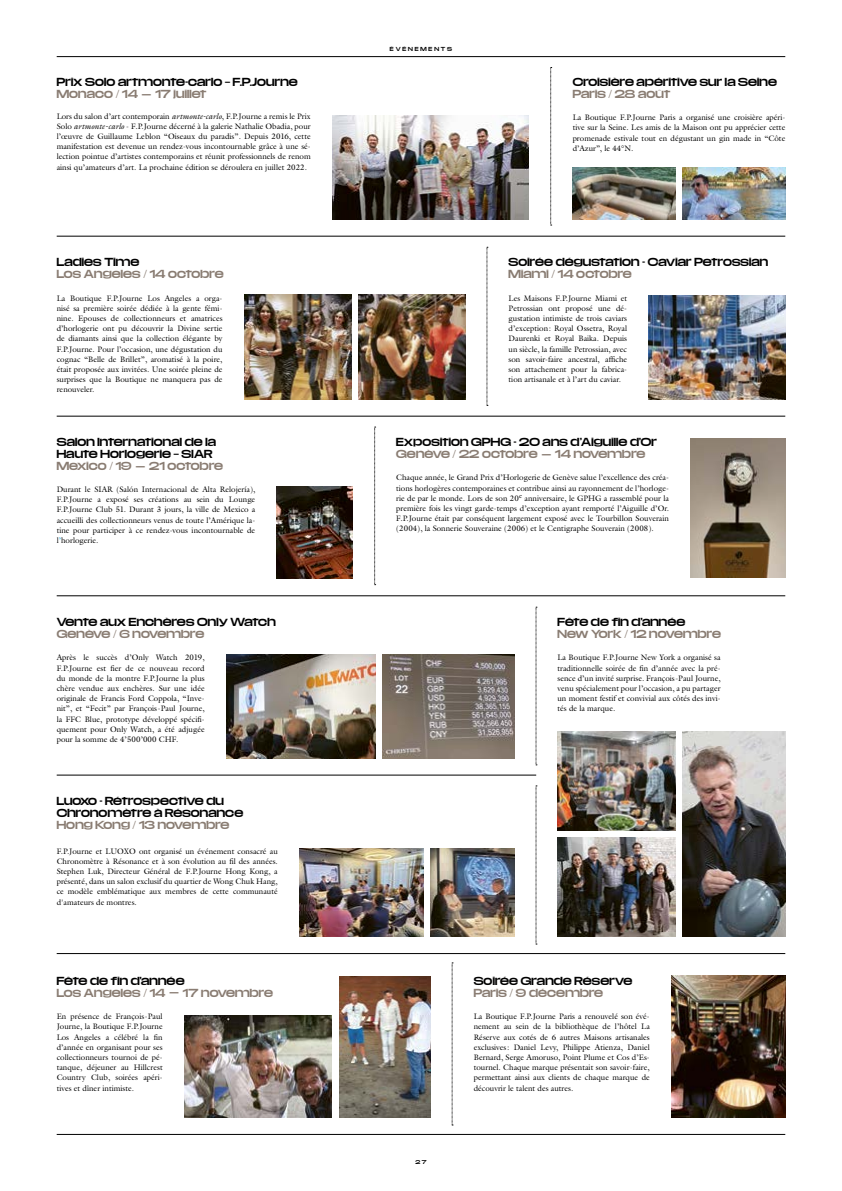
<style>
.page{position:relative;width:842px;height:1191px;background:#fff}
.page>*{position:absolute;margin:0;border:0;box-sizing:border-box;transform-origin:0 0}
.t1{font:10px/12px "Media Sans Extended";letter-spacing:.02em;color:#000}
.t2{font:10px/12px "Media Sans Extended";letter-spacing:.02em;color:#897c72}
.t3{font:8px/10.2px "Galliard";color:#000;text-align:justify}
.t4{font:5px "Media Sans Extended";letter-spacing:.38em;color:#000}
.t5{font:4.8px "Media Sans Extended";color:#000}
.s1{font-family:"Helvetica Neue";font-weight:500}
.s2{color:#897c72}
.s3{font-family:"Helvetica Neue";font-weight:500;font-size:12px;color:#897c72}
.s4{font-style:italic}
.s5{color:#009fdc}
.s6{color:#000}
.s7{font-family:"Helvetica Neue";font-weight:500;font-size:12px}
</style>
<div class="page">
<hr style="left:57px;top:56px;width:728px;height:1px;background:#000">
<hr style="left:57px;top:236px;width:728px;height:1px;background:#000">
<hr style="left:57px;top:416px;width:728px;height:1px;background:#000">
<hr style="left:57px;top:595px;width:728px;height:1px;background:#000">
<hr style="left:57px;top:775px;width:479px;height:1px;background:#000">
<hr style="left:57px;top:953px;width:728px;height:1px;background:#000">
<hr style="left:57px;top:1134px;width:728px;height:1px;background:#000">
<svg style="left:550px;top:67px;width:2px;height:159px"></svg>
<svg style="left:487px;top:247px;width:1px;height:159px"></svg>
<svg style="left:536px;top:607px;width:1px;height:158px"></svg>
<svg style="left:536px;top:785px;width:1px;height:159px"></svg>
<svg style="left:374px;top:427px;width:2px;height:158px"></svg>
<img style="left:558px;top:731px;width:117px;height:99px">
<img style="left:558px;top:837px;width:117px;height:100px">
<img style="left:682px;top:731px;width:103px;height:206px">
<img style="left:671px;top:975px;width:114px;height:142px">
<img style="left:339px;top:976px;width:91px;height:141px">
<img style="left:299px;top:848px;width:124px;height:89px">
<img style="left:430px;top:848px;width:84px;height:89px">
<img style="left:277px;top:486px;width:76px;height:93px">
<img style="left:691px;top:439px;width:94px;height:138px">
<img style="left:226px;top:654px;width:150px;height:104px">
<img style="left:383px;top:654px;width:131px;height:104px">
<img style="left:649px;top:295px;width:136px;height:104px">
<img style="left:573px;top:168px;width:102px;height:52px">
<img style="left:682px;top:168px;width:103px;height:52px">
<img style="left:245px;top:295px;width:106px;height:104px">
<img style="left:358px;top:295px;width:107px;height:104px">
<img style="left:333px;top:115px;width:196px;height:105px">
<svg style="left:452px;top:962px;width:1px;height:163px"></svg>
<img style="left:184px;top:1015px;width:148px;height:102px">
<p class="t1" style="left:57px;top:76px;width:243px">Prix Solo artmonte-carlo <span class="s1">–</span> F.P.Journe<br><span class="s2">Monaco / 14</span> <span class="s3">—</span> <span class="s2">17 juillet</span></p>
<p class="t3" style="left:57px;top:111px;width:256px">Lors du salon d’art contemporain <span class="s4">artmonte-carlo</span>, F.P.Journe a remis le Prix Solo <span class="s4">artmonte-carlo</span> - F.P.Journe décerné à la galerie Nathalie Obadia, pour l’œuvre de Guillaume Leblon “Oiseaux du paradis”. Depuis 2016, cette manifestation est devenue un rendez-vous incontournable grâce à une sé&shy;lection pointue d’artistes contemporains et réunit professionnels de renom ainsi qu’amateurs d’art. La prochaine édition se déroulera en juillet 2022.</p>
<p class="t1" style="left:57px;top:256px;width:84px">Ladies Time</p>
<p class="t2" style="left:57px;top:268px;width:168px">Los Angeles / 14 octobre</p>
<p class="t3" style="left:57px;top:292px;width:167px">La Boutique F.P.Journe Los Angeles a orga&shy;nisé sa première soirée dédiée à la gente fémi&shy;nine. Epouses de collectionneurs et amatrices d’horlogerie ont pu découvrir la Divine sertie de diamants ainsi que la collection élégante by F.P.Journe. Pour l’occasion, une dégustation du cognac “Belle de Brillet”, aromatisé à la poire, était proposée aux invitées. Une soirée pleine de surprises que la Boutique ne manquera pas de renouveler.</p>
<p class="t1" style="left:57px;top:435px;width:168px">Salon International de la<br>Haute Horlogerie <span class="s1">–</span> SIAR<br><span class="s2">Mexico / 19</span> <span class="s3">—</span> <span class="s2">21 octobre</span></p>
<p class="t3" style="left:57px;top:484px;width:200px">Durant le SIAR (Salón Internacional de Alta Relojería), F.P.Journe a exposé ses créations au sein du Lounge F.P.Journe Club 51. Durant 3 jours, la ville de Mexico a accueilli des collectionneurs venus de toute l’Amérique la&shy;tine pour participer à ce rendez-vous incontournable de l<span class="s5">’</span>horlogerie.</p>
<p class="t1" style="left:57px;top:615px;width:220px">Vente aux Enchères Only Watch</p>
<p class="t2" style="left:57px;top:627px;width:149px">Genève / 6 novembre</p>
<p class="t3" style="left:57px;top:652px;width:149px">Après le succès d’Only Watch 2019, F.P.Journe est fier de ce nouveau record du monde de la montre F.P.Journe la plus chère vendue aux enchères. Sur une idée originale de Francis Ford Coppola, “Inve&shy;nit”, et “Fecit” par François-Paul Journe, la FFC Blue, prototype développé spécifi&shy;quement pour Only Watch, a été adjugée pour la somme de 4’500’000 CHF.</p>
<p class="t1" style="left:57px;top:794px;width:188px">Luoxo - Rétrospective du<br>Chronomètre à Résonance</p>
<p class="t2" style="left:57px;top:818px;width:174px">Hong Kong / 13 novembre</p>
<p class="t3" style="left:57px;top:845px;width:223px">F.P.Journe et LUOXO ont organisé un événement consacré au Chronomètre à Résonance et à son évolution au fil des années.<br>Stephen Luk, Directeur Général de F.P.Journe Hong Kong, a présenté, dans un salon exclusif du quartier de Wong Chuk Hang, ce modèle emblématique aux membres de cette communauté d'amateurs de montres.</p>
<p class="t2" style="left:57px;top:974px;width:218px"><span class="s6">Fête de fin d’année<br></span>Los Angeles / 14 <span class="s7">—</span> 17 novembre</p>
<p class="t3" style="left:57px;top:1011px;width:108px">En présence de François-Paul Journe, la Boutique F.P.Journe Los Angeles a célébré la fin d’année en organisant pour ses collectionneurs tournoi de pé&shy;tanque, déjeuner au Hillcrest Country Club, soirées apéri&shy;tives et dîner intimiste.</p>
<p class="t4" style="left:390px;top:46px;width:64px">ÉVÉNEMENTS</p>
<p class="t1" style="left:573px;top:76px;width:206px">Croisière apéritive sur la Seine</p>
<p class="t2" style="left:573px;top:88px;width:99px">Paris / 28 août</p>
<p class="t3" style="left:573px;top:112px;width:214px">La Boutique F.P.Journe Paris a organisé une croisière apéri&shy;tive sur la Seine. Les amis de la Maison ont pu apprécier cette promenade estivale tout en dégustant un gin made in “Côte d’Azur”, le 44°N.</p>
<p class="t1" style="left:509px;top:256px;width:261px">Soirée dégustation - Caviar Petrossian</p>
<p class="t2" style="left:509px;top:268px;width:125px">Miami / 14 octobre</p>
<p class="t3" style="left:509px;top:292px;width:120px">Les Maisons F.P.Journe Miami et Petrossian ont proposé une dé&shy;gustation intimiste de trois caviars d’exception: Royal Ossetra, Royal Daurenki et Royal Baika. Depuis un siècle, la famille Petrossian, avec son savoir-faire ancestral, affiche son attachement pour la fabrica&shy;tion artisanale et à l’art du caviar.</p>
<p class="t1" style="left:396px;top:435px;width:262px">Exposition GPHG - 20 ans d’Aiguille d’Or<br><span class="s2">Genève / 22 octobre</span> <span class="s3">—</span> <span class="s2">14 novembre</span></p>
<p class="t3" style="left:396px;top:472px;width:274px">Chaque année, le Grand Prix d’Horlogerie de Genève salue l’excellence des créa&shy;tions horlogères contemporaines et contribue ainsi au rayonnement de l’horloge&shy;rie de par le monde. Lors de son 20<sup>e</sup> anniversaire, le GPHG a rassemblé pour la première fois les vingt garde-temps d’exception ayant remporté l’Aiguille d’Or.<br>F.P.Journe était par conséquent largement exposé avec le Tourbillon Souverain (2004), la Sonnerie Souveraine (2006) et le Centigraphe Souverain (2008).</p>
<p class="t1" style="left:557px;top:615px;width:129px">Fête de fin d’année</p>
<p class="t2" style="left:557px;top:627px;width:165px">New York / 12 novembre</p>
<p class="t3" style="left:557px;top:652px;width:165px">La Boutique F.P.Journe New York a organisé sa traditionnelle soirée de fin d’année avec la pré&shy;sence d’un invité surprise. François-Paul Journe, venu spécialement pour l’occasion, a pu partager un moment festif et convivial aux côtés des invi&shy;tés de la marque.</p>
<p class="t1" style="left:474px;top:974px;width:160px">Soirée Grande Réserve</p>
<p class="t2" style="left:474px;top:986px;width:131px">Paris / 9 décembre</p>
<p class="t5" style="left:415px;top:1159px;width:13px">2 7</p>
<p class="t3" style="left:474px;top:1011px;width:178px">La Boutique F.P.Journe Paris a renouvelé son évé&shy;nement au sein de la bibliothèque de l’hôtel La Réserve aux cotés de 6 autres Maisons artisanales exclusives: Daniel Levy, Philippe Atienza, Daniel Bernard, Serge Amoruso, Point Plume et Cos d’Es&shy;tournel. Chaque marque présentait son savoir-faire, permettant ainsi aux clients de chaque marque de découvrir le talent des autres.</p>
</div>
